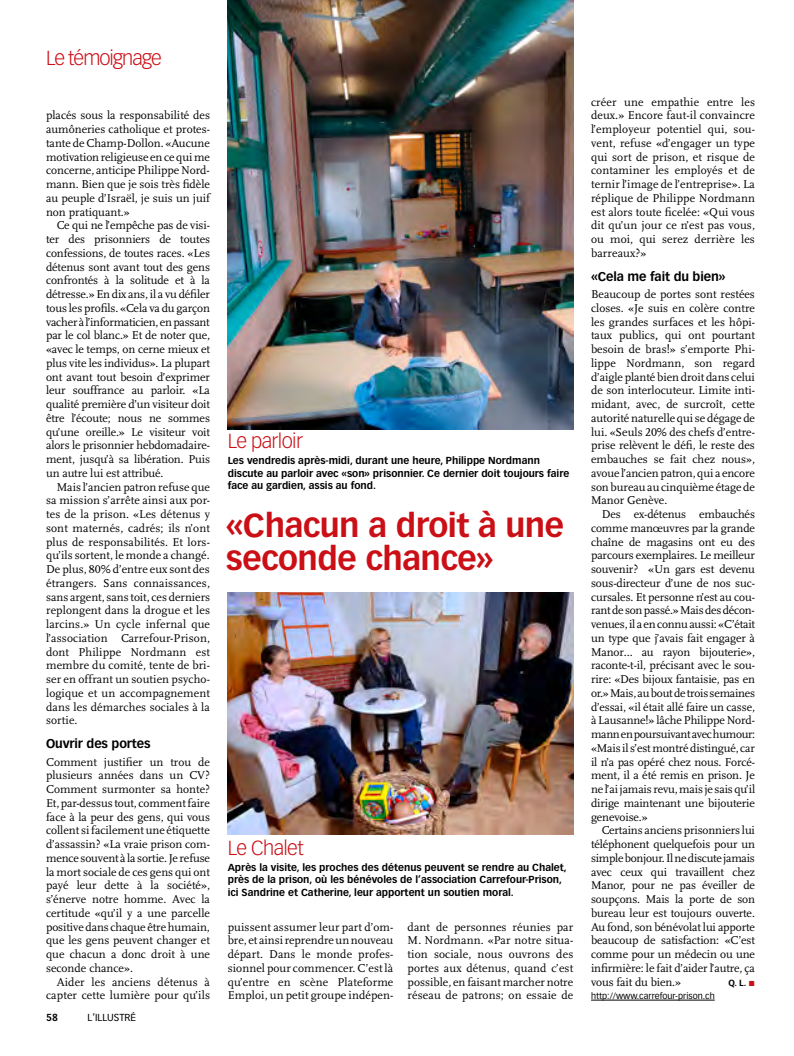
<style>
.page{position:relative;width:794px;height:1056px;background:#fff}
.page>*{position:absolute;margin:0;border:0;box-sizing:border-box;transform-origin:0 0}
.t1{font:700 32.5px/32.5px "Vectora LT Std";letter-spacing:-.015em;color:#cb0f16}
.t2{font:300 20px "Vectora LT Std";letter-spacing:-.03em;color:#cb0f16}
.t3{font:300 20px "Vectora LT Std";letter-spacing:-.05em;color:#cb0f16}
.t4{font:700 12.5px "Vectora LT Std";letter-spacing:-.01em;color:#000}
.t5{font:11.88px/13.8px "Scala LF";color:#000;text-align:justify}
.t6{font:700 10px/12.5px "Vectora LT Std";color:#000}
.t7{font:10px "Vectora LT Std";color:#000}
.t8{font:8.75px "Vectora LT Std";color:#000}
.t9{font:700 8.75px "Vectora LT Std";color:#000}
.s1{font-weight:700}
.s2{color:#cb0f16}
</style>
<div class="page">
<img style="left:228px;top:0;width:345px;height:430px">
<img style="left:228px;top:592px;width:345px;height:242px">
<hr style="left:591px;top:1000px;width:123px;height:1px;background:#000">
<h2 class="t3" style="left:46px;top:46px;width:117px">Le témoignage</h2>
<p class="t5" style="left:46px;top:109px;width:165px">placés sous la responsabilité des aumôneries catholique et protes&shy;tante de Champ-Dollon. «Aucune motivation religieuse en ce qui me concerne, anticipe Philippe Nord&shy;mann. Bien que je sois très fidèle au peuple d’Israël, je suis un juif non pratiquant.»</p>
<p class="t5" style="left:46px;top:219px;width:165px;text-indent:11px">Ce qui ne l’empêche pas de visi&shy;ter des prisonniers de toutes confessions, de toutes races. «Les détenus sont avant tout des gens confrontés à la solitude et à la détresse.» En dix ans, il a vu défiler tous les profils. «Cela va du garçon vacher à l’informaticien, en passant par le col blanc.» Et de noter que, «avec le temps, on cerne mieux et plus vite les individus». La plupart ont avant tout besoin d’exprimer leur souffrance au parloir. «La qualité première d’un visiteur doit être l’écoute; nous ne sommes qu’une oreille.» Le visiteur voit alors le prisonnier hebdomadaire&shy;ment, jusqu’à sa libération. Puis un autre lui est attribué.</p>
<p class="t5" style="left:46px;top:480px;width:166px;text-indent:11px">Mais l’ancien patron refuse que sa mission s’arrête ainsi aux por&shy;tes de la prison. «Les détenus y sont maternés, cadrés; ils n’ont plus de responsabilités. Et lors&shy;qu’ils sortent, le monde a changé.<br>De plus, 80% d’entre eux sont des étrangers. Sans connaissances, sans argent, sans toit, ces derniers replongent dans la drogue et les larcins.» Un cycle infernal que l’association Carrefour-Prison, dont Philippe Nordmann est membre du comité, tente de bri&shy;ser en offrant un soutien psycho&shy;logique et un accompagnement dans les démarches sociales à la sortie.</p>
<p class="t4" style="left:46px;top:736px;width:106px">Ouvrir des portes</p>
<p class="t5" style="left:46px;top:755px;width:165px">Comment justifier un trou de plusieurs années dans un CV?<br>Comment surmonter sa honte?<br>Et, par-dessus tout, comment faire face à la peur des gens, qui vous collent si facilement une étiquette d’assassin? «La vraie prison com&shy;mence souvent à la sortie. Je refuse la mort sociale de ces gens qui ont payé leur dette à la société», s’énerve notre homme. Avec la certitude «qu’il y a une parcelle positive dans chaque être humain, que les gens peuvent changer et que chacun a donc droit à une seconde chance».</p>
<p class="t5" style="left:46px;top:975px;width:165px;text-align:right">Aider les anciens détenus à capter cette lumière pour qu’ils</p>
<p class="t6" style="left:46px;top:1011px;width:13px">58</p>
<p class="t7" style="left:88px;top:1012px;width:50px">L’ILLUSTRÉ</p>
<h2 class="t2" style="left:228px;top:430px;width:77px">Le parloir</h2>
<p class="t6" style="left:228px;top:455px;width:343px">Les vendredis après-midi, durant une heure, Philippe Nordmann discute au parloir avec «son» prisonnier. Ce dernier doit toujours faire face au gardien, assis au fond.</p>
<h1 class="t1" style="left:226px;top:509px;width:340px">«Chacun a droit à une seconde chance»</h1>
<h2 class="t2" style="left:228px;top:836px;width:77px">Le Chalet</h2>
<p class="t6" style="left:228px;top:861px;width:341px">Après la visite, les proches des détenus peuvent se rendre au Chalet, près de la prison, où les bénévoles de l’association Carrefour-Prison, ici Sandrine et Catherine, leur apportent un soutien moral.</p>
<p class="t5" style="left:228px;top:920px;width:167px">puissent assumer leur part d’om&shy;bre, et ainsi reprendre un nouveau départ. Dans le monde profes&shy;sionnel pour commencer. C’est là qu’entre en scène Plateforme Emploi, un petit groupe indépen-</p>
<p class="t5" style="left:407px;top:920px;width:167px">dant de personnes réunies par M. Nordmann. «Par notre situa&shy;tion sociale, nous ouvrons des portes aux détenus, quand c’est possible, en faisant marcher notre réseau de patrons; on essaie de</p>
<p class="t5" style="left:591px;top:95px;width:165px">créer une empathie entre les deux.» Encore faut-il convaincre l’employeur potentiel qui, sou&shy;vent, refuse «d’engager un type qui sort de prison, et risque de contaminer les employés et de ternir l’image de l’entreprise». La réplique de Philippe Nordmann est alors toute ficelée: «Qui vous dit qu’un jour ce n’est pas vous, ou moi, qui serez derrière les barreaux?»</p>
<p class="t4" style="left:591px;top:268px;width:136px">«Cela me fait du bien»</p>
<p class="t5" style="left:591px;top:288px;width:166px">Beaucoup de portes sont restées closes. «Je suis en colère contre les grandes surfaces et les hôpi&shy;taux publics<span class="s1">,</span> qui ont pourtant besoin de bras!» s’emporte Phi&shy;lippe Nordmann, son regard d’aigle planté bien droit dans celui de son interlocuteur. Limite inti&shy;midant, avec, de surcroît, cette autorité naturelle qui se dégage de lui. «Seuls 20% des chefs d’entre&shy;prise relèvent le défi, le reste des embauches se fait chez nous», avoue l’ancien patron, qui a encore son bureau au cinquième étage de Manor Genève.</p>
<p class="t5" style="left:591px;top:508px;width:166px;text-indent:11px">Des ex-détenus embauchés comme manœuvres par la grande chaîne de magasins ont eu des parcours exemplaires. Le meilleur souvenir? «Un gars est devenu sous-directeur d’une de nos suc&shy;cursales. Et personne n’est au cou&shy;rant de son passé.» Mais des décon&shy;venues, il a en connu aussi: «C’était un type que j’avais fait engager à Manor… au rayon bijouterie», raconte-t-il, précisant avec le sou&shy;rire: «Des bijoux fantaisie, pas en or.» Mais, au bout de trois semaines d’essai, «il était allé faire un casse, à Lausanne!» lâche Philippe Nord&shy;mann en poursuivant avec humour: «Mais il s’est montré distingué, car il n’a pas opéré chez nous. Forcé&shy;ment, il a été remis en prison. Je ne l’ai jamais revu, mais je sais qu’il dirige maintenant une bijouterie genevoise.»</p>
<p class="t5" style="left:591px;top:824px;width:165px;text-indent:11px">Certains anciens prisonniers lui téléphonent quelquefois pour un simple bonjour. Il ne discute jamais avec ceux qui travaillent chez Manor, pour ne pas éveiller de soupçons. Mais la porte de son bureau leur est toujours ouverte.<br>Au fond, son bénévolat lui apporte beaucoup de satisfaction: «C’est comme pour un médecin ou une infirmière: le fait d’aider l’autre, ça vous fait du bien.»</p>
<p class="t9" style="left:728px;top:977px;width:28px">Q. L. <span class="s2">▪</span></p>
<p class="t8" style="left:591px;top:991px;width:125px">http://www.carrefour-prison.ch</p>
</div>
